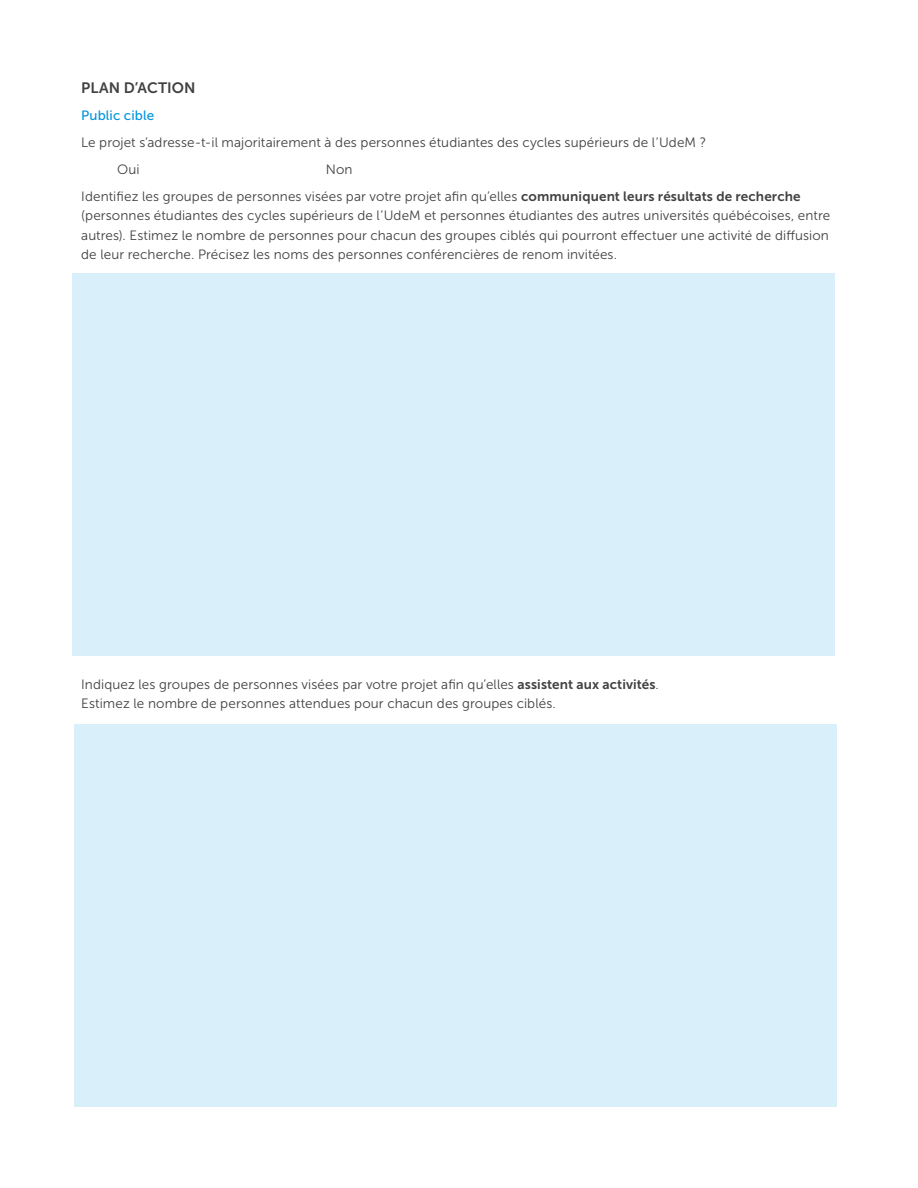
<style>
.page{position:relative;width:918px;height:1188px;background:#fff}
.page>*{position:absolute;margin:0;border:0;box-sizing:border-box;transform-origin:0 0}
.t1{font:15px "Museo Sans 700";letter-spacing:.005em;color:#414042}
.t2{font:13.5px/19.5px "Museo Sans 300";letter-spacing:.01em;color:#414042}
.t3{font:13.5px "Museo Sans 500";letter-spacing:.005em;color:#0095dc}
.s1{font-family:"Museo Sans 700"}
</style>
<div class="page">
<div style="left:74px;top:725px;width:763px;height:382px;background:#d9eff9"></div>
<div style="left:72px;top:274px;width:763px;height:382px;background:#d9eff9"></div>
<p class="t1" style="left:81px;top:79px;width:116px">PLAN D’ACTION</p>
<p class="t3" style="left:81px;top:108px;width:74px">Public cible</p>
<p class="t2" style="left:117px;top:129px;width:591px;line-height:27px;text-indent:-36px">Le projet s’adresse-t-il majoritairement à des personnes étudiantes des cycles supérieurs de l’UdeM ?<br>Oui</p>
<p class="t2" style="left:81px;top:156px;width:721px;line-height:27px;text-indent:244px">Non<br>Identifiez les groupes de personnes visées par votre projet afin qu’elles <span class="s1">communiquent leurs résultats de recherche</span></p>
<p class="t2" style="left:81px;top:206px;width:751px;text-align:justify">(personnes étudiantes des cycles supérieurs de l’UdeM et personnes étudiantes des autres universités québécoises, entre autres). Estimez le nombre de personnes pour chacun des groupes ciblés qui pourront effectuer une activité de diffusion de leur recherche. Précisez les noms des personnes conférencières de renom invitées.</p>
<p class="t2" style="left:81px;top:675px;width:579px">Indiquez les groupes de personnes visées par votre projet afin qu’elles <span class="s1">assistent aux activités</span>.<br>Estimez le nombre de personnes attendues pour chacun des groupes ciblés.</p>
</div>
